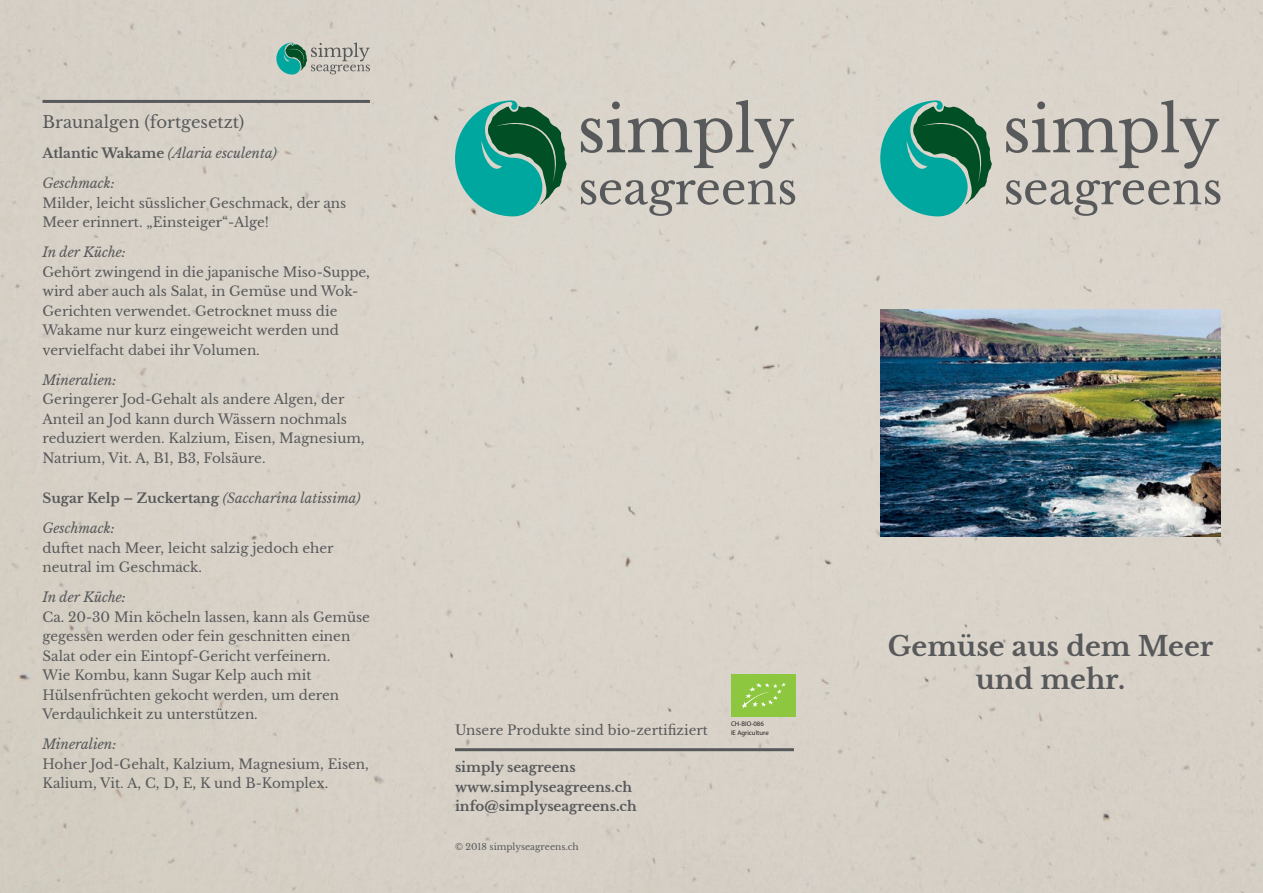
<style>
.page{position:relative;width:1263px;height:893px;background:#d9d2c8}
.page>*{position:absolute;margin:0;border:0;box-sizing:border-box;transform-origin:0 0}
.t1{font:700 27px/32.4px "Libre Baskerville";color:#58595b;text-align:center}
.t2{font:16.5px "Libre Baskerville";color:#58595b}
.t3{font:13.5px/19.5px "Libre Baskerville";color:#58595b}
.t4{font:italic 13.5px "Libre Baskerville";color:#58595b}
.t5{font:700 13.5px/19.5px "Libre Baskerville";color:#58595b}
.t6{font:9px "Libre Baskerville";color:#58595b}
.t7{font:6.75px/8.1px "Myriad Pro";color:#231f20}
.s1{font-weight:700;font-style:normal}
</style>
<div class="page">
<svg style="left:880px;top:100px;width:112px;height:116px"></svg>
<svg style="left:1006px;top:100px;width:213px;height:69px"></svg>
<svg style="left:1006px;top:180px;width:214px;height:36px"></svg>
<svg style="left:455px;top:100px;width:112px;height:116px"></svg>
<svg style="left:581px;top:100px;width:213px;height:69px"></svg>
<svg style="left:581px;top:180px;width:214px;height:36px"></svg>
<img style="left:880px;top:310px;width:340px;height:227px">
<hr style="left:455px;top:748px;width:339px;height:3px;background:#58595b">
<hr style="left:43px;top:100px;width:327px;height:3px;background:#58595b">
<svg style="left:276px;top:43px;width:94px;height:32px"></svg>
<div style="left:731px;top:674px;width:64px;height:43px;background:#8dc63f"></div>
<svg style="left:742px;top:683px;width:44px;height:26px"></svg>
<p class="t2" style="left:43px;top:112px;width:203px">Braunalgen (fortgesetzt)</p>
<p class="t4" style="left:43px;top:145px;width:236px"><span class="s1">Atlantic Wakame</span> (Alaria esculenta)</p>
<p class="t4" style="left:43px;top:175px;width:74px">Geschmack:</p>
<p class="t3" style="left:43px;top:193px;width:305px">Milder, leicht süsslicher Geschmack, der ans<br>Meer erinnert. „Einsteiger“-Alge!</p>
<p class="t4" style="left:43px;top:244px;width:85px">In der Küche:</p>
<p class="t3" style="left:43px;top:262px;width:329px">Gehört zwingend in die japanische Miso-Suppe, wird aber auch als Salat, in Gemüse und Wok-Gerichten verwendet. Getrocknet muss die Wakame nur kurz eingeweicht werden und vervielfacht dabei ihr Volumen.</p>
<p class="t4" style="left:43px;top:372px;width:75px">Mineralien:</p>
<p class="t3" style="left:43px;top:390px;width:323px">Geringerer Jod-Gehalt als andere Algen, der Anteil an Jod kann durch Wässern nochmals reduziert werden. Kalzium, Eisen, Magnesium, Natrium, Vit. A, B1, B3, Folsäure.</p>
<p class="t4" style="left:43px;top:490px;width:320px"><span class="s1">Sugar Kelp – Zuckertang</span> (Saccharina latissima)</p>
<p class="t4" style="left:43px;top:520px;width:74px">Geschmack:</p>
<p class="t3" style="left:43px;top:538px;width:293px">duftet nach Meer, leicht salzig jedoch eher neutral im Geschmack.</p>
<p class="t4" style="left:43px;top:589px;width:85px">In der Küche:</p>
<p class="t3" style="left:43px;top:607px;width:329px">Ca. 20-30 Min köcheln lassen, kann als Gemüse gegessen werden oder fein geschnitten einen Salat oder ein Eintopf-Gericht verfeinern.<br>Wie Kombu, kann Sugar Kelp auch mit Hülsenfrüchten gekocht werden, um deren Verdaulichkeit zu unterstützen.</p>
<p class="t4" style="left:43px;top:736px;width:75px">Mineralien:</p>
<p class="t3" style="left:43px;top:754px;width:328px">Hoher Jod-Gehalt, Kalzium, Magnesium, Eisen,<br>Kalium, Vit. A, C, D, E, K und B-Komplex.</p>
<p class="t3" style="left:455px;top:720px;width:254px">Unsere Produkte sind bio-zertifiziert</p>
<p class="t5" style="left:455px;top:758px;width:183px">simply seagreens www.simplyseagreens.ch info@simplyseagreens.ch</p>
<p class="t6" style="left:455px;top:842px;width:125px">© 2018 simplyseagreens.ch</p>
<p class="t7" style="left:731px;top:720px;width:39px">CH-BIO-086<br>IE Agriculture</p>
<h1 class="t1" style="left:888px;top:631px;width:327px">Gemüse aus dem Meer und mehr.</h1>
</div>
